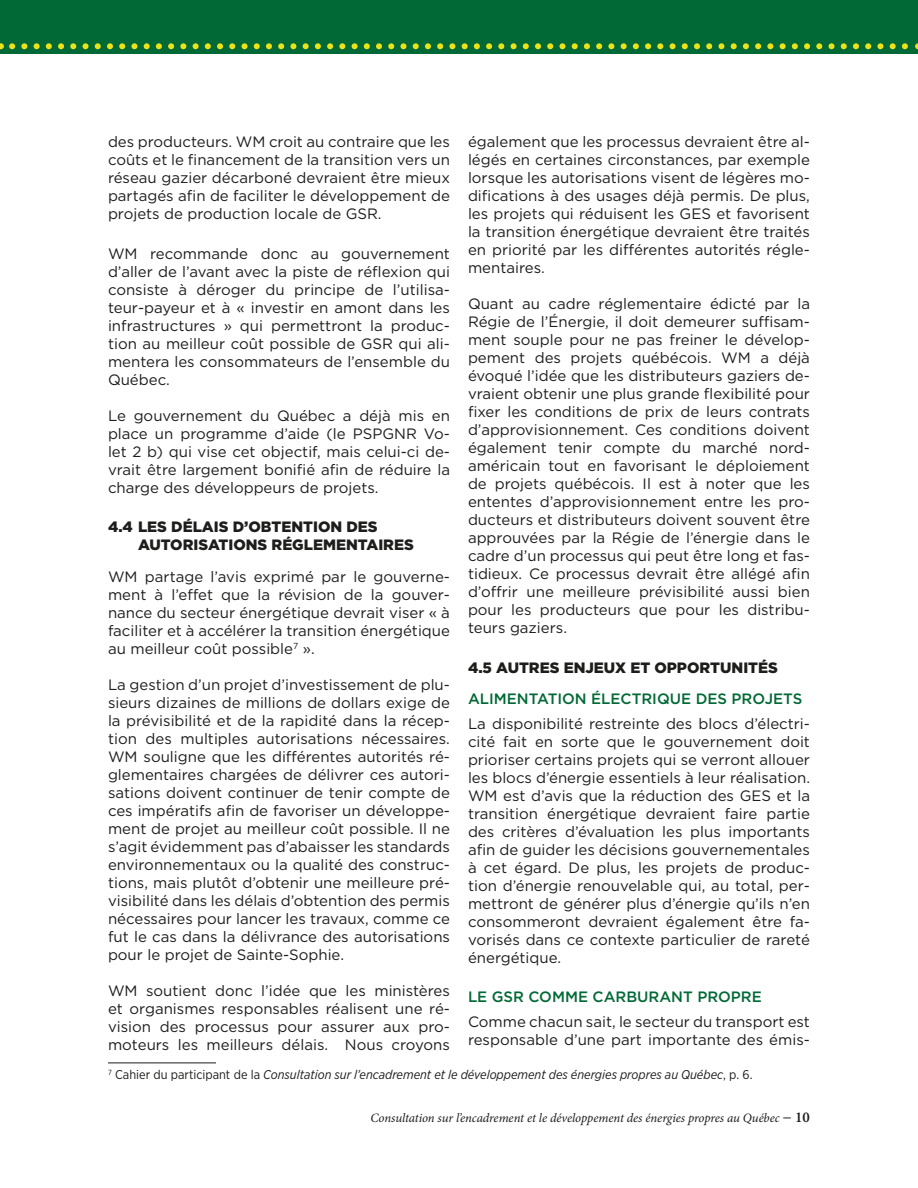
<style>
.page{position:relative;width:918px;height:1188px;background:#fff}
.page>*{position:absolute;margin:0;border:0;box-sizing:border-box;transform-origin:0 0}
.Texte{font:15px/18px "Gotham";color:#1d1d1b;text-align:justify}
.Sous-titre{font:900 15px/18px "Gotham";color:#1d1d1b}
.Sous-titre-2{font:500 15px "Gotham";color:#006935}
.Sous-sous-titre{font:500 15px "Gotham";color:#006935}
.Exposant_1er{font:italic 12.75px "Gotham Narrow";color:#1d1d1b}
.t1{font:italic 12.75px "Minion Pro";letter-spacing:-.005em;color:#1d1d1b}
.s1{font-style:normal}
.s2{font-style:normal;font-size:18px}
.s3{font-weight:600;font-style:normal;font-size:15px}
</style>
<div class="page">
<div style="left:0;top:0;width:918px;height:54px;background:#006935"></div>
<svg style="left:12px;top:43px;width:906px;height:6px"></svg>
<hr style="left:108px;top:1063px;width:108px;height:1px;background:#1d1d1b">
<p class="Texte" style="left:468px;top:132px;width:344px">également que les processus devraient être al&shy;légés en certaines circonstances, par exemple lorsque les autorisations visent de légères mo&shy;difications à des usages déjà permis. De plus, les projets qui réduisent les GES et favorisent la transition énergétique devraient être traités en priorité par les différentes autorités régle&shy;mentaires.</p>
<p class="Texte" style="left:468px;top:294px;width:344px">Quant au cadre réglementaire édicté par la Régie de l’Énergie, il doit demeurer suffisam&shy;ment souple pour ne pas freiner le dévelop&shy;pement des projets québécois. WM a déjà évoqué l’idée que les distributeurs gaziers de&shy;vraient obtenir une plus grande flexibilité pour fixer les conditions de prix de leurs contrats d’approvisionnement. Ces conditions doivent également tenir compte du marché nord&shy;américain tout en favorisant le déploiement de projets québécois. Il est à noter que les ententes d’approvisionnement entre les pro&shy;ducteurs et distributeurs doivent souvent être approuvées par la Régie de l’énergie dans le cadre d’un processus qui peut être long et fas&shy;tidieux. Ce processus devrait être allégé afin d’offrir une meilleure prévisibilité aussi bien pour les producteurs que pour les distribu&shy;teurs gaziers.</p>
<p class="Sous-titre" style="left:468px;top:658px;width:311px">4.5 AUTRES ENJEUX ET OPPORTUNITÉS</p>
<p class="Sous-titre-2" style="left:468px;top:689px;width:336px">ALIMENTATION ÉLECTRIQUE DES PROJETS</p>
<p class="Texte" style="left:468px;top:714px;width:344px">La disponibilité restreinte des blocs d’électri&shy;cité fait en sorte que le gouvernement doit prioriser certains projets qui se verront allouer les blocs d’énergie essentiels à leur réalisation.<br>WM est d’avis que la réduction des GES et la transition énergétique devraient faire partie des critères d’évaluation les plus importants afin de guider les décisions gouvernementales à cet égard. De plus, les projets de produc&shy;tion d’énergie renouvelable qui, au total, per&shy;mettront de générer plus d’énergie qu’ils n’en consommeront devraient également être fa&shy;vorisés dans ce contexte particulier de rareté énergétique.</p>
<p class="Sous-sous-titre" style="left:468px;top:987px;width:295px">LE GSR COMME CARBURANT PROPRE</p>
<p class="Texte" style="left:468px;top:1013px;width:344px">Comme chacun sait, le secteur du transport est responsable d’une part importante des émis-</p>
<p class="Exposant_1er" style="left:108px;top:1067px;width:646px"><sup>7</sup> <span class="s1">Cahier du participant de la</span> Consultation sur l’encadrement et le développement des énergies propres au Québec<span class="s1">, p. 6.</span></p>
<p class="Texte" style="left:108px;top:132px;width:344px">des producteurs. WM croit au contraire que les coûts et le financement de la transition vers un réseau gazier décarboné devraient être mieux partagés afin de faciliter le développement de projets de production locale de GSR.</p>
<p class="Texte" style="left:108px;top:244px;width:344px">WM recommande donc au gouvernement d’aller de l’avant avec la piste de réflexion qui consiste à déroger du principe de l’utilisa&shy;teur-payeur et à « investir en amont dans les infrastructures » qui permettront la produc&shy;tion au meilleur coût possible de GSR qui ali&shy;mentera les consommateurs de l’ensemble du Québec.</p>
<p class="Texte" style="left:108px;top:406px;width:344px">Le gouvernement du Québec a déjà mis en place un programme d’aide (le PSPGNR Vo&shy;let 2 b) qui vise cet objectif, mais celui-ci de&shy;vrait être largement bonifié afin de réduire la charge des développeurs de projets.</p>
<p class="Sous-titre" style="left:138px;top:518px;width:277px;text-indent:-30px">4.4 LES DÉLAIS D’OBTENTION DES<br>AUTORISATIONS RÉGLEMENTAIRES</p>
<p class="Texte" style="left:108px;top:567px;width:344px">WM partage l’avis exprimé par le gouverne&shy;ment à l’effet que la révision de la gouver&shy;nance du secteur énergétique devrait viser « à faciliter et à accélérer la transition énergétique au meilleur coût possible<sup>7</sup> ».</p>
<p class="Texte" style="left:108px;top:675px;width:344px">La gestion d’un projet d’investissement de plu&shy;sieurs dizaines de millions de dollars exige de la prévisibilité et de la rapidité dans la récep&shy;tion des multiples autorisations nécessaires.<br>WM souligne que les différentes autorités ré&shy;glementaires chargées de délivrer ces autori&shy;sations doivent continuer de tenir compte de ces impératifs afin de favoriser un développe&shy;ment de projet au meilleur coût possible. Il ne s’agit évidemment pas d’abaisser les standards environnementaux ou la qualité des construc&shy;tions, mais plutôt d’obtenir une meilleure pré&shy;visibilité dans les délais d’obtention des permis nécessaires pour lancer les travaux, comme ce fut le cas dans la délivrance des autorisations pour le projet de Sainte-Sophie.</p>
<p class="Texte" style="left:108px;top:981px;width:344px">WM soutient donc l’idée que les ministères et organismes responsables réalisent une ré&shy;vision des processus pour assurer aux pro&shy;moteurs les meilleurs délais. Nous croyons</p>
<p class="t1" style="left:370px;top:1109px;width:441px">Consultation sur l’encadrement et le développement des énergies propres au Québec <span class="s2">–</span> <span class="s3">10</span></p>
</div>
